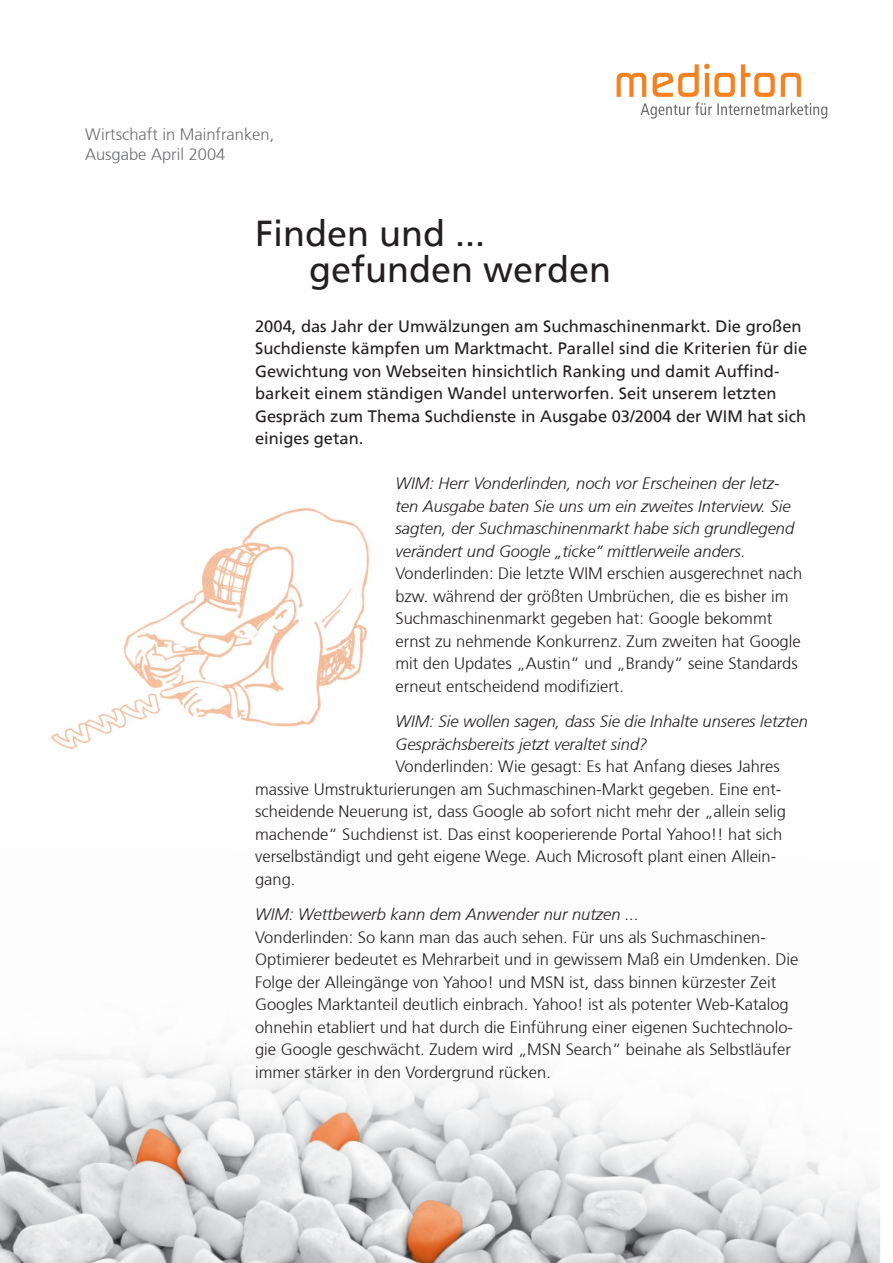
<style>
.page{position:relative;width:893px;height:1263px;background:#fff}
.page>*{position:absolute;margin:0;border:0;box-sizing:border-box;transform-origin:0 0}
.t1{font:36px/36px "Frutiger";color:#231f20}
.t2{font:300 16.5px/22.5px "Frutiger 45";color:#231f20}
.t3{font:italic 300 16.5px/22.5px "Frutiger 46";color:#231f20}
.t4{font:16.5px/22.5px "Frutiger";color:#231f20}
.t5{font:300 16.5px/19.8px "Frutiger 45";color:#6c6d70}
</style>
<div class="page">
<img style="left:0;top:1043px;width:880px;height:220px">
<svg style="left:617px;top:64px;width:210px;height:55px"></svg>
<img style="left:50px;top:507px;width:319px;height:243px">
<p class="t5" style="left:85px;top:125px;width:191px">Wirtschaft in Mainfranken,<br>Ausgabe April 2004</p>
<h1 class="t1" style="left:309px;top:216px;width:304px;text-indent:-54px">Finden und ... gefunden werden</h1>
<p class="t4" style="left:255px;top:315px;width:554px">2004, das Jahr der Umwälzungen am Suchmaschinenmarkt. Die großen Suchdienste kämpfen um Marktmacht. Parallel sind die Kriterien für die Gewichtung von Webseiten hinsichtlich Ranking und damit Auffind&shy;barkeit einem ständigen Wandel unterworfen. Seit unserem letzten Gespräch zum Thema Suchdienste in Ausgabe 03/2004 der WIM hat sich einiges getan.</p>
<p class="t3" style="left:395px;top:473px;width:400px">WIM: Herr Vonderlinden, noch vor Erscheinen der letz&shy;ten Ausgabe baten Sie uns um ein zweites Interview. Sie sagten, der Suchmaschinenmarkt habe sich grundlegend verändert und Google „ticke“ mittlerweile anders.</p>
<p class="t2" style="left:395px;top:563px;width:408px">Vonderlinden: Die letzte WIM erschien ausgerechnet nach bzw. während der größten Umbrüchen, die es bisher im Suchmaschinenmarkt gegeben hat: Google bekommt ernst zu nehmende Konkurrenz. Zum zweiten hat Google mit den Updates „Austin“ und „Brandy“ seine Standards erneut entscheidend modifiziert.</p>
<p class="t3" style="left:395px;top:710px;width:414px">WIM: Sie wollen sagen, dass Sie die Inhalte unseres letzten<br>Gesprächsbereits jetzt veraltet sind?</p>
<p class="t2" style="left:255px;top:755px;width:532px;text-indent:140px">Vonderlinden: Wie gesagt: Es hat Anfang dieses Jahres massive Umstrukturierungen am Suchmaschinen-Markt gegeben. Eine ent&shy;scheidende Neuerung ist, dass Google ab sofort nicht mehr der „allein selig machende“ Suchdienst ist. Das einst kooperierende Portal Yahoo!! hat sich verselbständigt und geht eigene Wege. Auch Microsoft plant einen Allein&shy;gang.</p>
<p class="t3" style="left:255px;top:903px;width:385px">WIM: Wettbewerb kann dem Anwender nur nutzen ...</p>
<p class="t2" style="left:255px;top:926px;width:545px">Vonderlinden: So kann man das auch sehen. Für uns als Suchmaschinen-Optimierer bedeutet es Mehrarbeit und in gewissem Maß ein Umdenken. Die Folge der Alleingänge von Yahoo! und MSN ist, dass binnen kürzester Zeit Googles Marktanteil deutlich einbrach. Yahoo! ist als potenter Web-Katalog ohnehin etabliert und hat durch die Einführung einer eigenen Suchtechnolo&shy;gie Google geschwächt. Zudem wird „MSN Search“ beinahe als Selbstläufer immer stärker in den Vordergrund rücken.</p>
</div>
